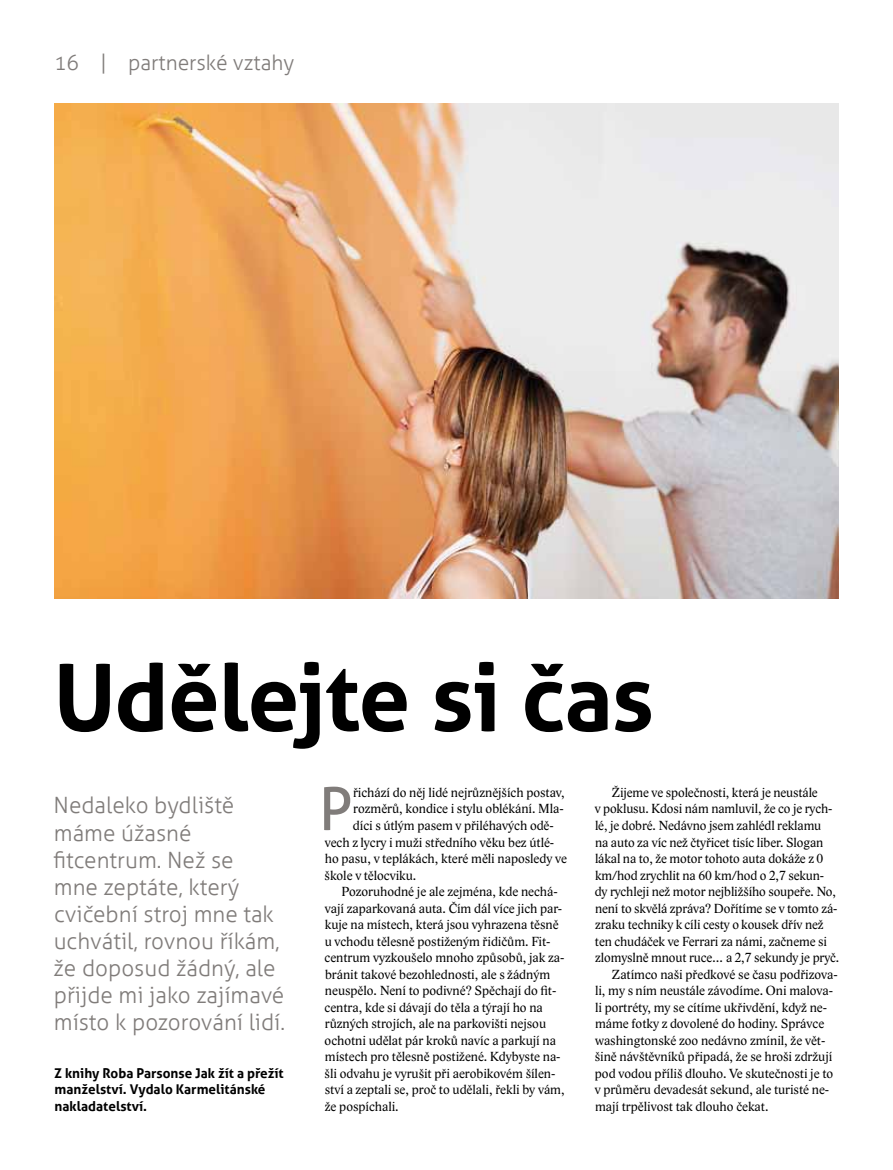
<style>
.page{position:relative;width:893px;height:1170px;background:#fff}
.page>*{position:absolute;margin:0;border:0;box-sizing:border-box;transform-origin:0 0}
.t1{font:700 92.85px "Aller";letter-spacing:-.015em;color:#000}
.t2{font:59.25px "Aller";color:#807c7a}
.t3{font:300 22.5px/27px "Aller";color:#807c7a}
.t4{font:300 21px "Aller";color:#807c7a}
.t5{font:13.5px "Lido STF";color:#000}
.t6{font:700 13.5px/16.5px "Aller";color:#000}
</style>
<div class="page">
<img style="left:54px;top:104px;width:785px;height:495px">
<h3 class="t4" style="left:54px;top:49px;width:242px">16 | partnerské vztahy</h3>
<h1 class="t1" style="left:54px;top:640px;width:602px">Udělejte si čas</h1>
<h3 class="t3" style="left:53px;top:792px;width:233px">Nedaleko bydliště máme úžasné fitcentrum. Než se<br>mne zeptáte, který cvičební stroj mne tak uchvátil, rovnou říkám, že doposud žádný, ale přijde mi jako zajímavé místo k pozorování lidí.</h3>
<p class="t6" style="left:54px;top:1064px;width:231px">Z knihy Roba Parsonse Jak žít a přežít manželství. Vydalo Karmelitánské nakladatelství.</p>
<h2 class="t2" style="left:319px;top:772px;width:35px">P</h2>
<p class="t5" style="left:353px;top:784px;width:213px">řichází do něj lidé nejrůznějších postav,</p>
<p class="t5" style="left:353px;top:800px;width:212px">rozměrů, kondice i stylu oblékání. Mla-</p>
<p class="t5" style="left:353px;top:817px;width:202px">díci s útlým pasem v přiléhavých odě-</p>
<p class="t5" style="left:325px;top:833px;width:231px">vech z lycry i muži středního věku bez útlé-</p>
<p class="t5" style="left:325px;top:850px;width:244px">ho pasu, v teplákách, které měli naposledy ve</p>
<p class="t5" style="left:325px;top:866px;width:93px">škole v tělocviku.</p>
<p class="t5" style="left:342px;top:883px;width:218px">Pozoruhodné je ale zejména, kde nechá-</p>
<p class="t5" style="left:325px;top:899px;width:239px">vají zaparkovaná auta. Čím dál více jich par-</p>
<p class="t5" style="left:325px;top:916px;width:235px">kuje na místech, která jsou vyhrazena těsně</p>
<p class="t5" style="left:325px;top:932px;width:227px">u vchodu tělesně postiženým řidičům. Fit-</p>
<p class="t5" style="left:325px;top:949px;width:241px">centrum vyzkoušelo mnoho způsobů, jak za-</p>
<p class="t5" style="left:325px;top:965px;width:227px">bránit takové bezohlednosti, ale s žádným</p>
<p class="t5" style="left:325px;top:982px;width:233px">neuspělo. Není to podivné? Spěchají do fit-</p>
<p class="t5" style="left:325px;top:998px;width:220px">centra, kde si dávají do těla a týrají ho na</p>
<p class="t5" style="left:325px;top:1015px;width:223px">různých strojích, ale na parkovišti nejsou</p>
<p class="t5" style="left:325px;top:1031px;width:233px">ochotni udělat pár kroků navíc a parkují na</p>
<p class="t5" style="left:325px;top:1048px;width:237px">místech pro tělesně postižené. Kdybyste na-</p>
<p class="t5" style="left:325px;top:1064px;width:232px">šli odvahu je vyrušit při aerobikovém šílen-</p>
<p class="t5" style="left:325px;top:1081px;width:241px">ství a zeptali se, proč to udělali, řekli by vám,</p>
<p class="t5" style="left:325px;top:1097px;width:75px">že pospíchali.</p>
<p class="t5" style="left:612px;top:784px;width:208px">Žijeme ve společnosti, která je neustále</p>
<p class="t5" style="left:595px;top:800px;width:239px">v poklusu. Kdosi nám namluvil, že co je rych-</p>
<p class="t5" style="left:595px;top:817px;width:228px">lé, je dobré. Nedávno jsem zahlédl reklamu</p>
<p class="t5" style="left:595px;top:833px;width:230px">na auto za víc než čtyřicet tisíc liber. Slogan</p>
<p class="t5" style="left:595px;top:850px;width:230px">lákal na to, že motor tohoto auta dokáže z 0</p>
<p class="t5" style="left:595px;top:866px;width:231px">km/hod zrychlit na 60 km/hod o 2,7 sekun-</p>
<p class="t5" style="left:595px;top:883px;width:243px">dy rychleji než motor nejbližšího soupeře. No,</p>
<p class="t5" style="left:595px;top:899px;width:244px">není to skvělá zpráva? Dořítíme se v tomto zá-</p>
<p class="t5" style="left:595px;top:916px;width:230px">zraku techniky k cíli cesty o kousek dřív než</p>
<p class="t5" style="left:595px;top:932px;width:233px">ten chudáček ve Ferrari za námi, začneme si</p>
<p class="t5" style="left:595px;top:949px;width:245px">zlomyslně mnout ruce… a 2,7 sekundy je pryč.</p>
<p class="t5" style="left:612px;top:965px;width:227px">Zatímco naši předkové se času podřizova-</p>
<p class="t5" style="left:595px;top:982px;width:240px">li, my s ním neustále závodíme. Oni malova-</p>
<p class="t5" style="left:595px;top:998px;width:234px">li portréty, my se cítíme ukřivdění, když ne-</p>
<p class="t5" style="left:595px;top:1015px;width:231px">máme fotky z dovolené do hodiny. Správce</p>
<p class="t5" style="left:595px;top:1031px;width:232px">washingtonské zoo nedávno zmínil, že vět-</p>
<p class="t5" style="left:595px;top:1048px;width:239px">šině návštěvníků připadá, že se hroši zdržují</p>
<p class="t5" style="left:595px;top:1064px;width:240px">pod vodou příliš dlouho. Ve skutečnosti je to</p>
<p class="t5" style="left:595px;top:1081px;width:236px">v průměru devadesát sekund, ale turisté ne-</p>
<p class="t5" style="left:595px;top:1097px;width:175px">mají trpělivost tak dlouho čekat.</p>
</div>
